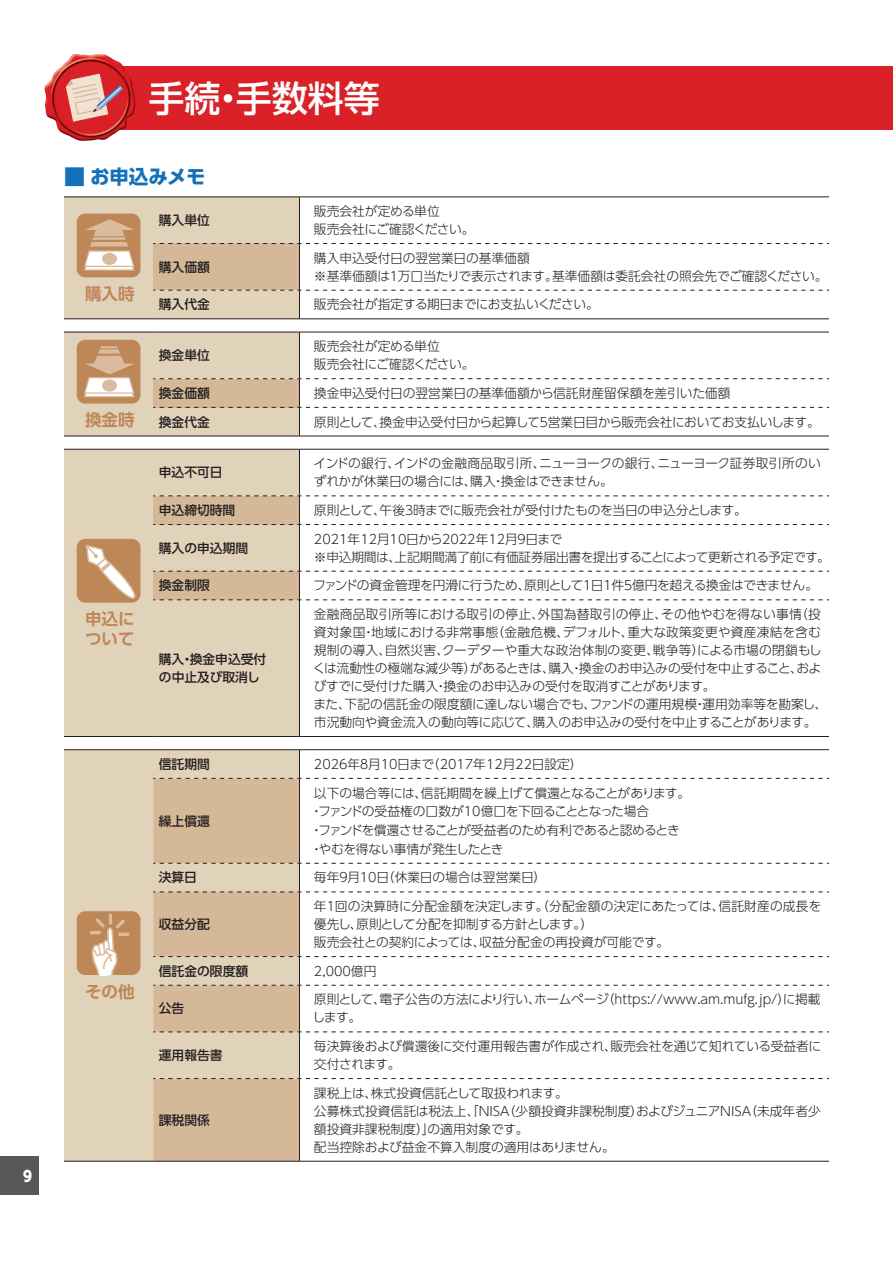
<style>
.page{position:relative;width:893px;height:1263px;background:#fff}
.page>*{position:absolute;margin:0;border:0;box-sizing:border-box;transform-origin:0 0}
.t1{font:500 36px "UD Shin Go Pro";color:#fff}
.t2{font:700 19.5px "UD Shin Go Pro";color:#1471b9}
.t3{font:700 16.5px/19.5px "UD Shin Go Pro De";color:#be8757}
.t4{font:800 15px "UD Shin Go Pro";color:#fff;scale:.9 1}
.t5{font:300 12.75px/18px "UD Shin Go Pro";letter-spacing:-.005em;color:#231f20}
.t6{font:300 12.75px/18.8px "UD Shin Go Pro";letter-spacing:-.03em;color:#231f20}
.t7{font:500 12.75px/18px "UD Shin Go Pro";color:#231f20}
.t8{font:300 12.75px "UD Shin Go Pro";letter-spacing:-.035em;color:#231f20}
.t9{font:300 12.75px "UD Shin Go Pro";letter-spacing:-.025em;color:#231f20}
.s1{font-size:21.75px}
</style>
<div class="page">
<div style="left:0;top:1157px;width:38px;height:38px;background:#57585a"></div>
<hr style="left:64px;top:319px;width:89px;height:1px;background:#231f20">
<hr style="left:299px;top:319px;width:530px;height:1px;background:#231f20">
<hr style="left:153px;top:319px;width:146px;height:1px;background:#231f20">
<svg style="left:64px;top:197px;width:765px;height:122px"></svg>
<hr style="left:64px;top:436px;width:89px;height:1px;background:#231f20">
<hr style="left:153px;top:436px;width:146px;height:1px;background:#231f20">
<hr style="left:299px;top:436px;width:530px;height:1px;background:#231f20">
<svg style="left:64px;top:332px;width:765px;height:104px"></svg>
<div style="left:64px;top:450px;width:235px;height:286px;background:#e1d2ba"></div>
<hr style="left:64px;top:449px;width:89px;height:1px;background:#231f20">
<hr style="left:64px;top:736px;width:89px;height:1px;background:#231f20">
<hr style="left:153px;top:449px;width:146px;height:1px;background:#231f20">
<hr style="left:299px;top:449px;width:530px;height:1px;background:#231f20">
<hr style="left:299px;top:449px;width:1px;height:47px;background:#231f20">
<hr style="left:299px;top:525px;width:1px;height:46px;background:#231f20">
<hr style="left:299px;top:600px;width:1px;height:136px;background:#231f20">
<hr style="left:153px;top:736px;width:146px;height:1px;background:#231f20">
<hr style="left:299px;top:736px;width:530px;height:1px;background:#231f20">
<svg style="left:153px;top:496px;width:676px;height:29px"></svg>
<svg style="left:153px;top:571px;width:676px;height:30px"></svg>
<div style="left:77px;top:539px;width:63px;height:64px;background:#be8757;border-radius:9px"></div>
<svg style="left:84px;top:543px;width:56px;height:63px"></svg>
<div style="left:64px;top:750px;width:89px;height:411px;background:#e1d2ba"></div>
<svg style="left:153px;top:779px;width:146px;height:382px;background:#d5bb9c"></svg>
<hr style="left:153px;top:749px;width:146px;height:1px;background:#231f20">
<hr style="left:299px;top:749px;width:530px;height:1px;background:#231f20">
<hr style="left:64px;top:749px;width:89px;height:1px;background:#231f20">
<hr style="left:64px;top:1161px;width:89px;height:1px;background:#231f20">
<hr style="left:299px;top:778px;width:1px;height:85px;background:#231f20">
<hr style="left:299px;top:892px;width:1px;height:64px;background:#231f20">
<hr style="left:299px;top:985px;width:1px;height:47px;background:#231f20">
<hr style="left:299px;top:1032px;width:1px;height:46px;background:#231f20">
<hr style="left:299px;top:1079px;width:1px;height:82px;background:#231f20">
<hr style="left:153px;top:1161px;width:146px;height:1px;background:#231f20">
<hr style="left:299px;top:1161px;width:530px;height:1px;background:#231f20">
<svg style="left:153px;top:750px;width:676px;height:29px"></svg>
<svg style="left:153px;top:863px;width:676px;height:30px"></svg>
<svg style="left:153px;top:956px;width:676px;height:30px"></svg>
<svg style="left:153px;top:1032px;width:676px;height:1px"></svg>
<svg style="left:153px;top:1078px;width:676px;height:1px"></svg>
<div style="left:77px;top:911px;width:63px;height:64px;background:#be8757;border-radius:9px"></div>
<svg style="left:90px;top:913px;width:35px;height:62px"></svg>
<svg style="left:118px;top:932px;width:12px;height:4px"></svg>
<div style="left:65px;top:66px;width:828px;height:64px;background:#da2128"></div>
<img style="left:44px;top:54px;width:92px;height:87px">
<svg style="left:66px;top:74px;width:57px;height:48px"></svg>
<p class="t4" style="left:23px;top:1163px;width:11px">9</p>
<h1 class="t1" style="left:148px;top:69px;width:233px">手続・手数料等</h1>
<h2 class="t2" style="left:64px;top:161px;width:143px"><span class="s1">■</span> お申込みメモ</h2>
<p class="t3" style="left:85px;top:284px;width:51px">購入時</p>
<p class="t3" style="left:85px;top:410px;width:51px">換金時</p>
<p class="t3" style="left:85px;top:609px;width:51px">申込について</p>
<p class="t3" style="left:85px;top:981px;width:51px">その他</p>
<p class="t7" style="left:159px;top:211px;width:52px">購入単位</p>
<p class="t5" style="left:314px;top:202px;width:162px">販売会社が定める単位<br>販売会社にご確認ください。</p>
<p class="t7" style="left:159px;top:257px;width:52px">購入価額</p>
<p class="t5" style="left:314px;top:248px;width:515px">購入申込受付日の翌営業日の基準価額<br>※基準価額は１万口当たりで表示されます。基準価額は委託会社の照会先でご確認ください。</p>
<p class="t7" style="left:159px;top:295px;width:52px">購入代金</p>
<p class="t5" style="left:314px;top:295px;width:286px">販売会社が指定する期日までにお支払いください。</p>
<p class="t7" style="left:159px;top:346px;width:52px">換金単位</p>
<p class="t5" style="left:314px;top:337px;width:162px">販売会社が定める単位<br>販売会社にご確認ください。</p>
<p class="t7" style="left:159px;top:384px;width:52px">換金価額</p>
<p class="t5" style="left:314px;top:384px;width:418px">換金申込受付日の翌営業日の基準価額から信託財産留保額を差引いた価額</p>
<p class="t7" style="left:159px;top:412px;width:52px">換金代金</p>
<p class="t9" style="left:314px;top:411px;width:507px">原則として、換金申込受付日から起算して５営業日目から販売会社においてお支払いします。</p>
<p class="t7" style="left:159px;top:463px;width:65px">申込不可日</p>
<p class="t5" style="left:314px;top:454px;width:509px">インドの銀行、インドの金融商品取引所、ニューヨークの銀行、ニューヨーク証券取引所のいずれかが休業日の場合には、購入・換金はできません。</p>
<p class="t7" style="left:159px;top:501px;width:78px">申込締切時間</p>
<p class="t6" style="left:314px;top:500px;width:434px">原則として、午後３時までに販売会社が受付けたものを当日の申込分とします。</p>
<p class="t7" style="left:159px;top:538px;width:91px">購入の申込期間</p>
<p class="t5" style="left:314px;top:529px;width:518px">2021年12月10日から2022年12月９日まで<br>※申込期間は、上記期間満了前に有価証券届出書を提出することによって更新される予定です。</p>
<p class="t7" style="left:159px;top:576px;width:52px">換金制限</p>
<p class="t8" style="left:313px;top:575px;width:506px">ファンドの資金管理を円滑に行うため、原則として１日１件５億円を超える換金はできません。</p>
<p class="t7" style="left:159px;top:650px;width:109px">購入・換金申込受付の中止及び取消し</p>
<p class="t5" style="left:313px;top:605px;width:516px">金融商品取引所等における取引の停止、外国為替取引の停止、その他やむを得ない事情（投資対象国・地域における非常事態（金融危機、デフォルト、重大な政策変更や資産凍結を含む規制の導入、自然災害、クーデターや重大な政治体制の変更、戦争等）による市場の閉鎖もしくは流動性の極端な減少等）があるときは、購入・換金のお申込みの受付を中止すること、およびすでに受付けた購入・換金のお申込みの受付を取消すことがあります。<br>また、下記の信託金の限度額に達しない場合でも、ファンドの運用規模・運用効率等を勘案し、市況動向や資金流入の動向等に応じて、購入のお申込みの受付を中止することがあります。</p>
<p class="t7" style="left:159px;top:755px;width:52px">信託期間</p>
<p class="t5" style="left:314px;top:754px;width:270px">2026年８月10日まで（2017年12月22日設定）</p>
<p class="t7" style="left:159px;top:811px;width:52px">繰上償還</p>
<p class="t6" style="left:310px;top:783px;width:382px;text-indent:4px">以下の場合等には、信託期間を繰上げて償還となることがあります。・ファンドの受益権の口数が10億口を下回ることとなった場合<br>・ファンドを償還させることが受益者のため有利であると認めるとき・やむを得ない事情が発生したとき</p>
<p class="t7" style="left:159px;top:868px;width:40px">決算日</p>
<p class="t5" style="left:314px;top:868px;width:234px">毎年９月10日（休業日の場合は翌営業日）</p>
<p class="t7" style="left:159px;top:915px;width:52px">収益分配</p>
<p class="t5" style="left:314px;top:897px;width:509px">年１回の決算時に分配金額を決定します。（分配金額の決定にあたっては、信託財産の成長を優先し、原則として分配を抑制する方針とします。）<br>販売会社との契約によっては、収益分配金の再投資が可能です。</p>
<p class="t7" style="left:159px;top:961px;width:91px">信託金の限度額</p>
<p class="t5" style="left:314px;top:961px;width:64px">2,000億円</p>
<p class="t7" style="left:159px;top:999px;width:27px">公告</p>
<p class="t5" style="left:313px;top:990px;width:510px">原則として、電子公告の方法により行い、ホームページ（https://www.am.mufg.jp/）に掲載します。</p>
<p class="t7" style="left:159px;top:1046px;width:65px">運用報告書</p>
<p class="t5" style="left:314px;top:1037px;width:509px">毎決算後および償還後に交付運用報告書が作成され、販売会社を通じて知れている受益者に交付されます。</p>
<p class="t7" style="left:159px;top:1110px;width:52px">課税関係</p>
<p class="t5" style="left:314px;top:1083px;width:508px">課税上は、株式投資信託として取扱われます。<br>公募株式投資信託は税法上、「ＮＩＳＡ（少額投資非課税制度）およびジュニアＮＩＳＡ（未成年者少額投資非課税制度）」の適用対象です。<br>配当控除および益金不算入制度の適用はありません。</p>
</div>
